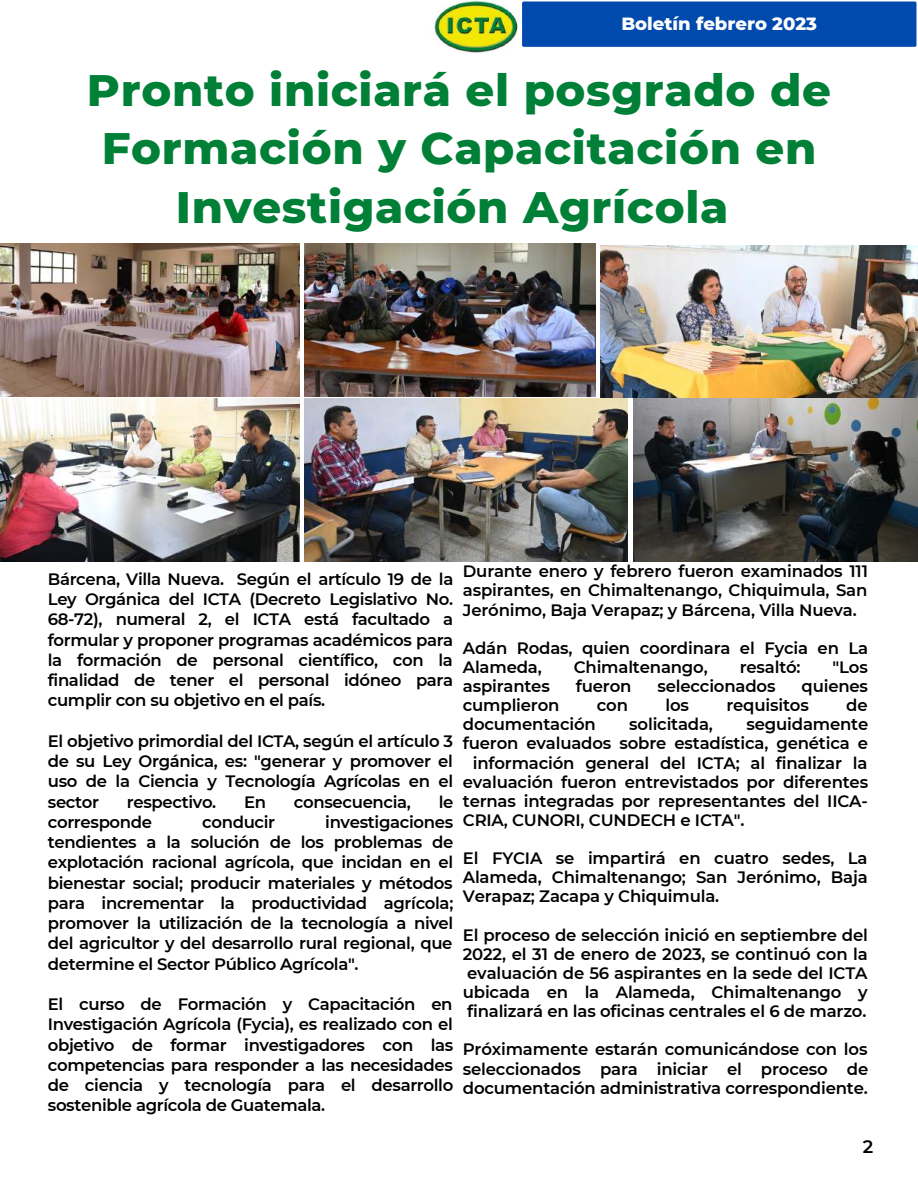
<style>
.page{position:relative;width:918px;height:1188px;background:#fff}
.page>*{position:absolute;margin:0;border:0;box-sizing:border-box;transform-origin:0 0}
.t1{font:800 45px/58.5px "Montserrat";letter-spacing:.015em;color:#008037;text-align:center}
.t2{font:800 18px "Montserrat";color:#fff}
.t3{font:600 18px "Montserrat";color:#000}
.t4{font:600 16.5px/20.2px "Montserrat";letter-spacing:-.01em;color:#000;text-align:justify}
</style>
<div class="page">
<img style="left:434px;top:1px;width:84px;height:52px">
<div style="left:522px;top:1px;width:395px;height:46px;background:#004aad"></div>
<img style="left:0;top:244px;width:299px;height:317px">
<img style="left:305px;top:244px;width:290px;height:153px">
<img style="left:305px;top:398px;width:322px;height:163px">
<img style="left:600px;top:245px;width:318px;height:152px">
<img style="left:634px;top:398px;width:284px;height:163px">
<p class="t2" style="left:621px;top:12px;width:197px">Boletín febrero 2023</p>
<h1 class="t1" style="left:87px;top:61px;width:746px">Pronto iniciará el posgrado de<br>Formación y Capacitación en<br>Investigación Agrícola</h1>
<p class="t4" style="left:48px;top:569px;width:407px">Bárcena, Villa Nueva. Según el artículo 19 de la Ley Orgánica del ICTA (Decreto Legislativo No.<br>68-72), numeral 2, el ICTA está facultado a formular y proponer programas académicos para la formación de personal científico, con la finalidad de tener el personal idóneo para cumplir con su objetivo en el país.</p>
<p class="t4" style="left:48px;top:731px;width:407px">El objetivo primordial del ICTA, según el artículo 3 de su Ley Orgánica, es: "generar y promover el uso de la Ciencia y Tecnología Agrícolas en el sector</p>
<p class="t4" style="left:127px;top:792px;width:91px">respectivo.</p>
<p class="t4" style="left:244px;top:792px;width:24px">En</p>
<p class="t4" style="left:294px;top:792px;width:119px">consecuencia,</p>
<p class="t4" style="left:439px;top:792px;width:16px">le</p>
<p class="t4" style="left:48px;top:812px;width:106px">corresponde</p>
<p class="t4" style="left:202px;top:812px;width:75px">conducir</p>
<p class="t4" style="left:48px;top:812px;width:407px;text-indent:277px">investigaciones tendientes a la solución de los problemas de explotación racional agrícola, que incidan en el bienestar social; producir materiales y métodos para incrementar la productividad agrícola; promover la utilización de la tecnología a nivel del agricultor y del desarrollo rural regional, que determine el Sector Público Agrícola".</p>
<p class="t4" style="left:48px;top:994px;width:407px">El curso de Formación y Capacitación en Investigación Agrícola (Fycia), es realizado con el objetivo de formar investigadores con las competencias para responder a las necesidades de ciencia y tecnología para el desarrollo sostenible agrícola de Guatemala.</p>
<p class="t4" style="left:463px;top:562px;width:407px;line-height:19.2px">Durante enero y febrero fueron examinados 111 aspirantes, en Chimaltenango, Chiquimula, San Jerónimo, Baja Verapaz; y Bárcena, Villa Nueva.</p>
<p class="t4" style="left:463px;top:638px;width:407px;line-height:19.2px">Adán Rodas, quien coordinara el Fycia en La<br>Alameda,</p>
<p class="t4" style="left:574px;top:657px;width:135px">Chimaltenango,</p>
<p class="t4" style="left:740px;top:657px;width:62px">resaltó:</p>
<p class="t4" style="left:833px;top:657px;width:37px">"Los</p>
<p class="t4" style="left:463px;top:676px;width:89px">aspirantes</p>
<p class="t4" style="left:576px;top:676px;width:57px">fueron</p>
<p class="t4" style="left:657px;top:676px;width:120px">seleccionados</p>
<p class="t4" style="left:802px;top:676px;width:68px">quienes</p>
<p class="t4" style="left:463px;top:695px;width:98px">cumplieron</p>
<p class="t4" style="left:597px;top:695px;width:33px">con</p>
<p class="t4" style="left:665px;top:695px;width:25px">los</p>
<p class="t4" style="left:726px;top:695px;width:84px">requisitos</p>
<p class="t4" style="left:846px;top:695px;width:23px">de</p>
<p class="t4" style="left:463px;top:714px;width:134px">documentación</p>
<p class="t4" style="left:629px;top:714px;width:85px">solicitada,</p>
<p class="t4" style="left:746px;top:714px;width:123px">seguidamente</p>
<p class="t4" style="left:463px;top:733px;width:407px">fueron evaluados sobre estadística, genética e</p>
<p class="t4" style="left:473px;top:753px;width:396px">información general del ICTA; al finalizar la</p>
<p class="t4" style="left:463px;top:772px;width:407px">evaluación fueron entrevistados por diferentes</p>
<p class="t4" style="left:463px;top:791px;width:406px">ternas integradas por representantes del IICA-</p>
<p class="t4" style="left:463px;top:810px;width:283px">CRIA, CUNORI, CUNDECH e ICTA".</p>
<p class="t4" style="left:463px;top:849px;width:406px;line-height:19.2px">El FYCIA se impartirá en cuatro sedes, La Alameda, Chimaltenango; San Jerónimo, Baja Verapaz; Zacapa y Chiquimula.</p>
<p class="t4" style="left:463px;top:925px;width:407px;line-height:19.2px">El proceso de selección inició en septiembre del 2022, el 31 de enero de 2023, se continuó con la evaluación de 56 aspirantes en la sede del ICTA ubicada en la Alameda, Chimaltenango y finalizará en las oficinas centrales el 6 de marzo.</p>
<p class="t4" style="left:463px;top:1040px;width:407px;line-height:19.2px">Próximamente estarán comunicándose con los seleccionados para iniciar el proceso de documentación administrativa correspondiente.</p>
<p class="t3" style="left:863px;top:1136px;width:12px">2</p>
</div>
